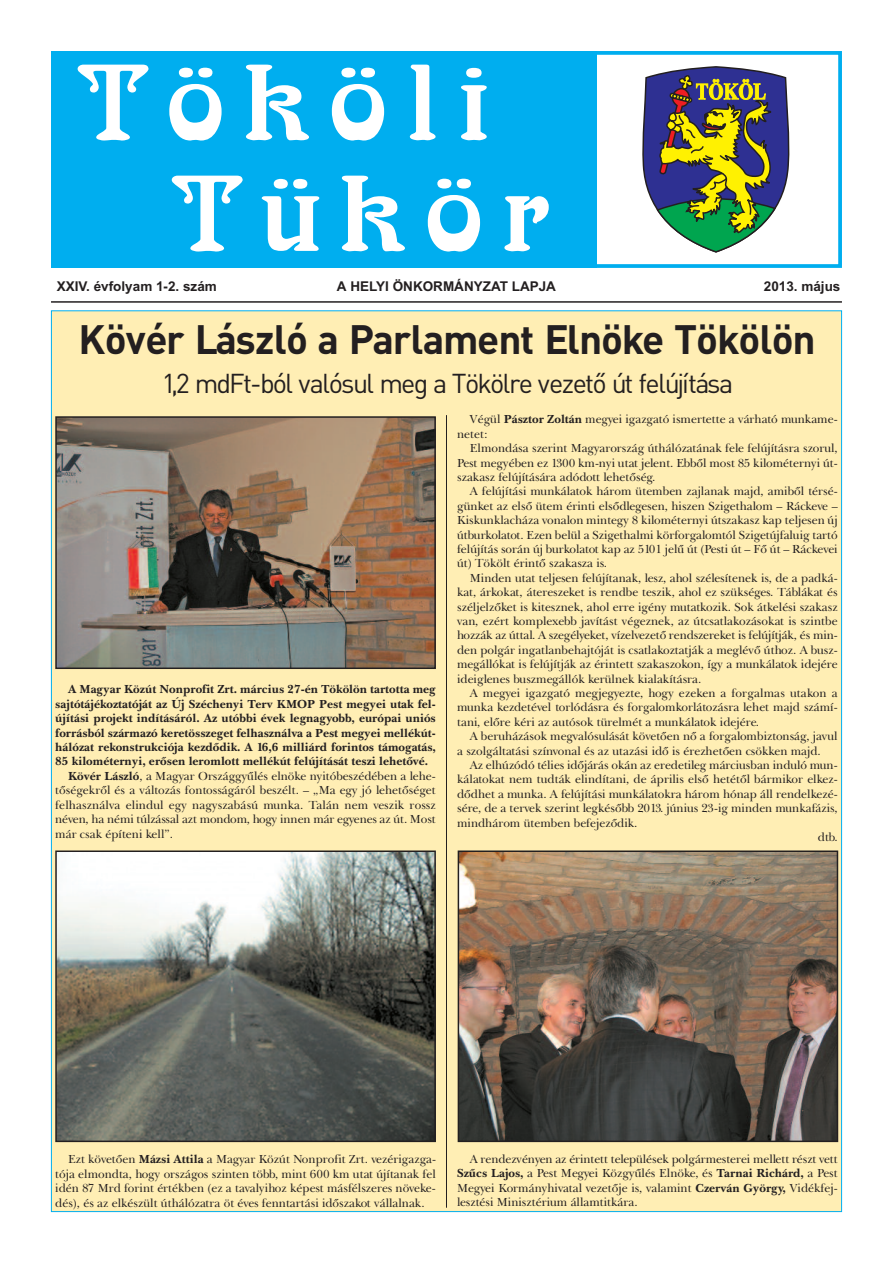
<style>
.page{position:relative;width:893px;height:1263px;background:#fff}
.page>*{position:absolute;margin:0;border:0;box-sizing:border-box;transform-origin:0 0}
.t1{font:105px/111px "Arabia";letter-spacing:.19em;color:#fff}
.t2{font:700 40.5px "DIN PFL";color:#231f20}
.t3{font:27px "DIN PFL";color:#231f20}
.t4{font:700 13.5px "Arial";color:#231f20}
.t5{font:12px/14.4px "New Baskerville PFL";color:#231f20;text-align:justify}
.t6{font:700 12px "New Baskerville PFL";color:#231f20}
.s1{font-weight:700}
</style>
<div class="page">
<div style="left:52px;top:311px;width:789px;height:900px;background:#ffeeb4"></div>
<div style="left:51px;top:51px;width:545px;height:217px;background:#00aeef"></div>
<div style="left:51px;top:51px;width:791px;height:217px;border:4px solid #00aeef"></div>
<svg style="left:642px;top:66px;width:148px;height:187px"></svg>
<hr style="left:51px;top:301px;width:791px;height:2px;background:#231f20">
<img style="left:461px;top:853px;width:374px;height:286px">
<div style="left:458px;top:850px;width:380px;height:292px;border:2px solid #231f20"></div>
<img style="left:58px;top:853px;width:375px;height:286px">
<div style="left:55px;top:850px;width:381px;height:292px;border:2px solid #231f20"></div>
<img style="left:58px;top:419px;width:375px;height:247px">
<div style="left:55px;top:416px;width:381px;height:253px;border:2px solid #231f20"></div>
<hr style="left:446px;top:415px;width:1px;height:793px;background:#231f20">
<h1 class="t1" style="left:174px;top:48px;width:375px;text-indent:-94px">Tököli<br>Tükör</h1>
<p class="t4" style="left:57px;top:279px;width:162px">XXIV. ÉVFOLYAM 1-2. SZÁM</p>
<p class="t4" style="left:337px;top:279px;width:221px">A HELYI ÖNKORMÁNYZAT LAPJA</p>
<p class="t4" style="left:764px;top:279px;width:78px">2013. MÁJUS</p>
<h2 class="t2" style="left:79px;top:310px;width:737px">Kövér László a Parlament Elnöke Tökölön</h2>
<h3 class="t3" style="left:162px;top:364px;width:571px">1,2 mdFt-ból valósul meg a Tökölre vezető út felújítása</h3>
<p class="t6" style="left:68px;top:682px;width:369px">A Magyar Közút Nonprofit Zrt. március 27-én Tökölön tartotta meg</p>
<p class="t6" style="left:55px;top:696px;width:382px">sajtótájékoztatóját az Új Széchenyi Terv KMOP Pest megyei utak fel-</p>
<p class="t6" style="left:55px;top:711px;width:382px">újítási projekt indításáról. Az utóbbi évek legnagyobb, európai uniós</p>
<p class="t6" style="left:55px;top:725px;width:382px">forrásból származó keretösszeget felhasználva a Pest megyei mellékút-</p>
<p class="t6" style="left:55px;top:739px;width:382px">hálózat rekonstrukciója kezdődik. A 16,6 milliárd forintos támogatás,</p>
<p class="t6" style="left:55px;top:754px;width:374px">85 kilométernyi, erősen leromlott mellékút felújítását teszi lehetővé.</p>
<p class="t5" style="left:68px;top:769px;width:369px"><span class="s1">Kövér László</span>, a Magyar Országgyűlés elnöke nyitóbeszédében a lehe-</p>
<p class="t5" style="left:55px;top:783px;width:382px">tőségekről és a változás fontosságáról beszélt. – „Ma egy jó lehetőséget</p>
<p class="t5" style="left:55px;top:797px;width:382px">felhasználva elindul egy nagyszabású munka. Talán nem veszik rossz</p>
<p class="t5" style="left:55px;top:812px;width:382px">néven, ha némi túlzással azt mondom, hogy innen már egyenes az út. Most</p>
<p class="t5" style="left:55px;top:826px;width:119px">már csak építeni kell”.</p>
<p class="t5" style="left:457px;top:412px;width:382px;text-indent:13px">Végül <span class="s1">Pásztor Zoltán</span> megyei igazgató ismertette a várható munkame&shy;netet:</p>
<p class="t5" style="left:457px;top:441px;width:382px;text-indent:13px">Elmondása szerint Magyarország úthálózatának fele felújításra szorul, Pest megyében ez 1300 km-nyi utat jelent. Ebből most 85 kilométernyi út&shy;szakasz felújítására adódott lehetőség.</p>
<p class="t5" style="left:457px;top:484px;width:382px;text-indent:13px">A felújítási munkálatok három ütemben zajlanak majd, amiből térsé&shy;günket az első ütem érinti elsődlegesen, hiszen Szigethalom – Ráckeve – Kiskunklacháza vonalon mintegy 8 kilométernyi útszakasz kap teljesen új útburkolatot. Ezen belül a Szigethalmi körforgalomtól Szigetújfaluig tartó felújítás során új burkolatot kap az 5101 jelű út (Pesti út – Fő út – Ráckevei út) Tökölt érintő szakasza is.</p>
<p class="t5" style="left:457px;top:570px;width:382px;text-indent:13px">Minden utat teljesen felújítanak, lesz, ahol szélesítenek is, de a padká&shy;kat, árkokat, átereszeket is rendbe teszik, ahol ez szükséges. Táblákat és széljelzőket is kitesznek, ahol erre igény mutatkozik. Sok átkelési szakasz van, ezért komplexebb javítást végeznek, az útcsatlakozásokat is szintbe hozzák az úttal. A szegélyeket, vízelvezető rendszereket is felújítják, és min&shy;den polgár ingatlanbehajtóját is csatlakoztatják a meglévő úthoz. A busz&shy;megállókat is felújítják az érintett szakaszokon, így a munkálatok idejére ideiglenes buszmegállók kerülnek kialakításra.</p>
<p class="t5" style="left:457px;top:686px;width:382px;text-indent:13px">A megyei igazgató megjegyezte, hogy ezeken a forgalmas utakon a munka kezdetével torlódásra és forgalomkorlátozásra lehet majd számí&shy;tani, előre kéri az autósok türelmét a munkálatok idejére.</p>
<p class="t5" style="left:457px;top:729px;width:382px;text-indent:13px">A beruházások megvalósulását követően nő a forgalombiztonság, javul a szolgáltatási színvonal és az utazási idő is érezhetően csökken majd.</p>
<p class="t5" style="left:470px;top:758px;width:369px">Az elhúzódó télies időjárás okán az eredetileg márciusban induló mun-</p>
<p class="t5" style="left:457px;top:772px;width:382px">kálatokat nem tudták elindítani, de április első hetétől bármikor elkez-</p>
<p class="t5" style="left:457px;top:786px;width:382px">dődhet a munka. A felújítási munkálatokra három hónap áll rendelkezé-</p>
<p class="t5" style="left:457px;top:801px;width:382px">sére, de a tervek szerint legkésőbb 2013. június 23-ig minden munkafázis,</p>
<p class="t5" style="left:457px;top:815px;width:182px">mindhárom ütemben befejeződik.</p>
<p class="t5" style="left:818px;top:830px;width:21px">dtb.</p>
<p class="t5" style="left:55px;top:1152px;width:382px;text-indent:13px">Ezt követően <span class="s1">Mázsi Attila</span> a Magyar Közút Nonprofit Zrt. vezérigazga&shy;tója elmondta, hogy országos szinten több, mint 600 km utat újítanak fel idén 87 Mrd forint értékben (ez a tavalyihoz képest másfélszeres növeke&shy;dés), és az elkészült úthálózatra öt éves fenntartási időszakot vállalnak.</p>
<p class="t5" style="left:457px;top:1152px;width:382px;text-indent:13px">A rendezvényen az érintett települések polgármesterei mellett részt vett <span class="s1">Szűcs Lajos,</span> a Pest Megyei Közgyűlés Elnöke, és <span class="s1">Tarnai Richárd,</span> a Pest Megyei Kormányhivatal vezetője is, valamint <span class="s1">Czerván György,</span> Vidékfej&shy;lesztési Minisztérium államtitkára.</p>
</div>
